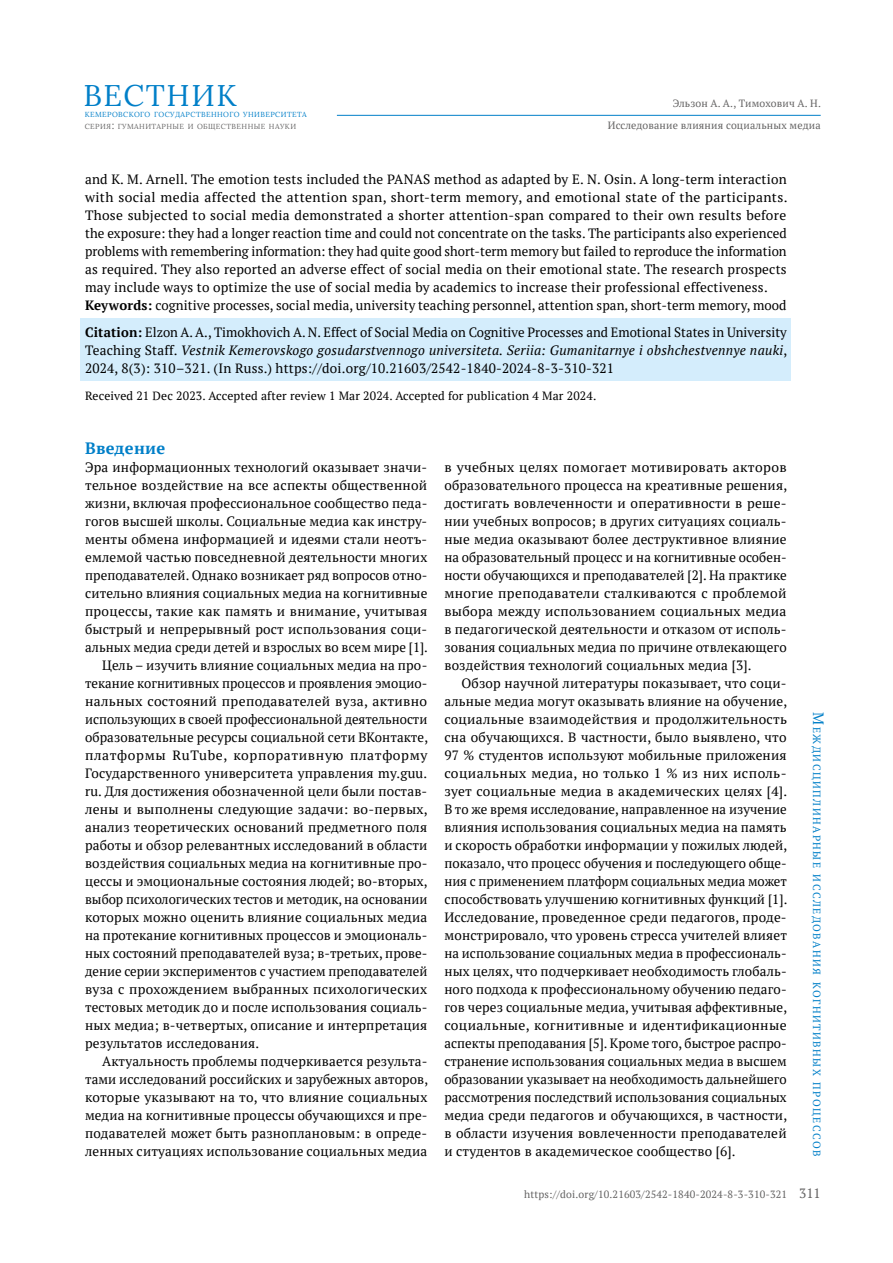
<style>
.page{position:relative;width:893px;height:1263px;background:#fff}
.page>*{position:absolute;margin:0;border:0;box-sizing:border-box;transform-origin:0 0}
.t1{font:29.85px "Lora";letter-spacing:.05em;color:#007fc8}
.t2{font:700 16.5px "PT Serif";letter-spacing:.02em;color:#007fc8}
.t3{font:13.5px/18px "PT Serif";letter-spacing:.015em;color:#000;text-align:justify}
.t4{font:13.5px "PT Serif";letter-spacing:.045em;color:#000}
.t5{font:13.5px "PT Serif";color:#646363}
.t6{font:12px "PT Serif";letter-spacing:.015em;color:#000}
.t7{font:10.5px "PT Serif";letter-spacing:.015em;color:#646363}
.t8{font:10.5px "PT Serif";letter-spacing:.145em;color:#007fc8}
.t9{font:7.35px/12.6px "Lora";letter-spacing:.055em;color:#007fc8}
.s1{color:#646363}
.s2{font-size:10.5px;color:#646363}
.s3{font-weight:700}
.s4{font-style:italic}
.s5{font-size:15px}
</style>
<div class="page">
<hr style="left:337px;top:115px;width:484px;height:1px;background:#007fc8">
<div style="left:81px;top:318px;width:710px;height:63px;background:#d4edfc"></div>
<h1 class="t1" style="left:83px;top:73px;width:155px">ВЕСТНИК</h1>
<p class="t9" style="left:85px;top:107px;width:223px">кемеровского государственного университета <span class="s1">серия</span><span class="s2">:</span> <span class="s1">гуманитарные и общественные науки</span></p>
<p class="t7" style="left:608px;top:119px;width:214px">Исследование влияния социальных медиа</p>
<p class="t7" style="left:673px;top:96px;width:150px">Эльзон А. А., Тимохович А. Н.</p>
<p class="t3" style="left:85px;top:170px;width:704px;text-align:left">and K. M. Arnell. The emotion tests included the PANAS method as adapted by E. N. Osin. A long-term interaction with social media affected the attention span, short-term memory, and emotional state of the participants.<br>Those subjected to social media demonstrated a shorter attention-span compared to their own results before the exposure: they had a longer reaction time and could not concentrate on the tasks. The participants also experienced problems with remembering information: they had quite good short-term memory but failed to reproduce the information as required. They also reported an adverse effect of social media on their emotional state. The research prospects may include ways to optimize the use of social media by academics to increase their professional effectiveness.<br><span class="s3">Keywords:</span> cognitive processes, social media, university teaching personnel, attention span, short-term memory, mood</p>
<p class="t3" style="left:85px;top:323px;width:704px"><span class="s3">Citation:</span> Elzon A. A., Timokhovich A. N. Effect of Social Media on Cognitive Processes and Emotional States in University Teaching Staff. <span class="s4">Vestnik Kemerovskogo gosudarstvennogo universiteta. Seriia: Gumanitarnye i obshchestvennye nauki</span>, 2024, 8(3): 310–321. (In Russ.) https://doi.org/10.21603/2542-1840-2024-8-3-310-321</p>
<p class="t6" style="left:85px;top:388px;width:513px">Received 21 Dec 2023. Accepted after review 1 Mar 2024. Accepted for publication 4 Mar 2024.</p>
<p class="t2" style="left:85px;top:437px;width:82px">Введение</p>
<p class="t3" style="left:85px;top:458px;width:344px">Эра информационных технологий оказывает значи-</p>
<p class="t3" style="left:85px;top:476px;width:344px">тельное воздействие на все аспекты общественной</p>
<p class="t3" style="left:85px;top:494px;width:344px">жизни, включая профессиональное сообщество педа-</p>
<p class="t3" style="left:85px;top:512px;width:344px">гогов высшей школы. Социальные медиа как инстру-</p>
<p class="t3" style="left:85px;top:530px;width:344px">менты обмена информацией и идеями стали неотъ-</p>
<p class="t3" style="left:85px;top:548px;width:344px">емлемой частью повседневной деятельности многих</p>
<p class="t3" style="left:85px;top:566px;width:344px">преподавателей. Однако возникает ряд вопросов отно-</p>
<p class="t3" style="left:85px;top:584px;width:344px">сительно влияния социальных медиа на когнитивные</p>
<p class="t3" style="left:85px;top:602px;width:344px">процессы, такие как память и внимание, учитывая</p>
<p class="t3" style="left:85px;top:620px;width:344px">быстрый и непрерывный рост использования соци-</p>
<p class="t3" style="left:85px;top:638px;width:344px">альных медиа среди детей и взрослых во всем мире [1].</p>
<p class="t3" style="left:102px;top:656px;width:327px">Цель – изучить влияние социальных медиа на про-</p>
<p class="t3" style="left:85px;top:674px;width:342px">текание когнитивных процессов и проявления эмоцио-</p>
<p class="t3" style="left:85px;top:692px;width:344px">нальных состояний преподавателей вуза, активно</p>
<p class="t3" style="left:85px;top:710px;width:344px">использующих в своей профессиональной деятельности</p>
<p class="t3" style="left:85px;top:728px;width:345px">образовательные ресурсы социальной сети ВКонтакте,</p>
<p class="t4" style="left:85px;top:746px;width:344px">платформы RuTube, корпоративную платформу</p>
<p class="t3" style="left:85px;top:764px;width:344px">Государственного университета управления my.guu.</p>
<p class="t3" style="left:85px;top:782px;width:344px">ru. Для достижения обозначенной цели были постав-</p>
<p class="t3" style="left:85px;top:800px;width:344px">лены и выполнены следующие задачи: во-первых,</p>
<p class="t3" style="left:85px;top:818px;width:344px">анализ теоретических оснований предметного поля</p>
<p class="t3" style="left:85px;top:836px;width:344px">работы и обзор релевантных исследований в области</p>
<p class="t3" style="left:85px;top:854px;width:344px">воздействия социальных медиа на когнитивные про-</p>
<p class="t3" style="left:85px;top:872px;width:344px">цессы и эмоциональные состояния людей; во-вторых,</p>
<p class="t3" style="left:85px;top:890px;width:344px">выбор психологических тестов и методик, на основании</p>
<p class="t3" style="left:85px;top:908px;width:344px">которых можно оценить влияние социальных медиа</p>
<p class="t3" style="left:85px;top:926px;width:344px">на протекание когнитивных процессов и эмоциональ-</p>
<p class="t3" style="left:85px;top:944px;width:344px">ных состояний преподавателей вуза; в-третьих, прове-</p>
<p class="t3" style="left:85px;top:962px;width:344px">дение серии экспериментов с участием преподавателей</p>
<p class="t3" style="left:85px;top:980px;width:344px">вуза с прохождением выбранных психологических</p>
<p class="t3" style="left:85px;top:998px;width:344px">тестовых методик до и после использования социаль-</p>
<p class="t3" style="left:85px;top:1016px;width:344px">ных медиа; в-четвертых, описание и интерпретация</p>
<p class="t3" style="left:85px;top:1034px;width:176px">результатов исследования.</p>
<p class="t3" style="left:102px;top:1052px;width:327px">Актуальность проблемы подчеркивается результа-</p>
<p class="t3" style="left:85px;top:1070px;width:345px">тами исследований российских и зарубежных авторов,</p>
<p class="t3" style="left:85px;top:1088px;width:344px">которые указывают на то, что влияние социальных</p>
<p class="t3" style="left:85px;top:1106px;width:344px">медиа на когнитивные процессы обучающихся и пре-</p>
<p class="t3" style="left:85px;top:1124px;width:344px">подавателей может быть разноплановым: в опреде-</p>
<p class="t3" style="left:85px;top:1142px;width:344px">ленных ситуациях использование социальных медиа</p>
<p class="t3" style="left:444px;top:458px;width:344px">в учебных целях помогает мотивировать акторов образовательного процесса на креативные решения, достигать вовлеченности и оперативности в реше&shy;нии учебных вопросов; в других ситуациях социаль&shy;ные медиа оказывают более деструктивное влияние на образовательный процесс и на когнитивные особен&shy;ности обучающихся и преподавателей [2]. На практике многие преподаватели сталкиваются с проблемой выбора между использованием социальных медиа в педагогической деятельности и отказом от исполь&shy;зования социальных медиа по причине отвлекающего воздействия технологий социальных медиа [3].</p>
<p class="t3" style="left:444px;top:674px;width:344px;text-indent:17px">Обзор научной литературы показывает, что соци&shy;альные медиа могут оказывать влияние на обучение, социальные взаимодействия и продолжительность сна обучающихся. В частности, было выявлено, что 97 % студентов используют мобильные приложения социальных медиа, но только 1 % из них исполь&shy;зует социальные медиа в академических целях [4].<br>В то же время исследование, направленное на изучение влияния использования социальных медиа на память и скорость обработки информации у пожилых людей, показало, что процесс обучения и последующего обще&shy;ния с применением платформ социальных медиа может способствовать улучшению когнитивных функций [1].<br>Исследование, проведенное среди педагогов, проде&shy;монстрировало, что уровень стресса учителей влияет на использование социальных медиа в профессиональ&shy;ных целях, что подчеркивает необходимость глобаль&shy;ного подхода к профессиональному обучению педаго&shy;гов через социальные медиа, учитывая аффективные, социальные, когнитивные и идентификационные аспекты преподавания [5]. Кроме того, быстрое распро&shy;странение использования социальных медиа в высшем образовании указывает на необходимость дальнейшего рассмотрения последствий использования социальных медиа среди педагогов и обучающихся, в частности, в области изучения вовлеченности преподавателей и студентов в академическое сообщество [6].</p>
<p class="t7" style="left:524px;top:1188px;width:265px">https://doi.org/10.21603/2542-1840-2024-8-3-310-321</p>
<p class="t8" style="left:824px;top:712px;width:445px;rotate:90deg"><span class="s5">М</span>еждисциплинарные исследования когнитивных процессов</p>
<p class="t5" style="left:799px;top:1184px;width:23px">311</p>
</div>
